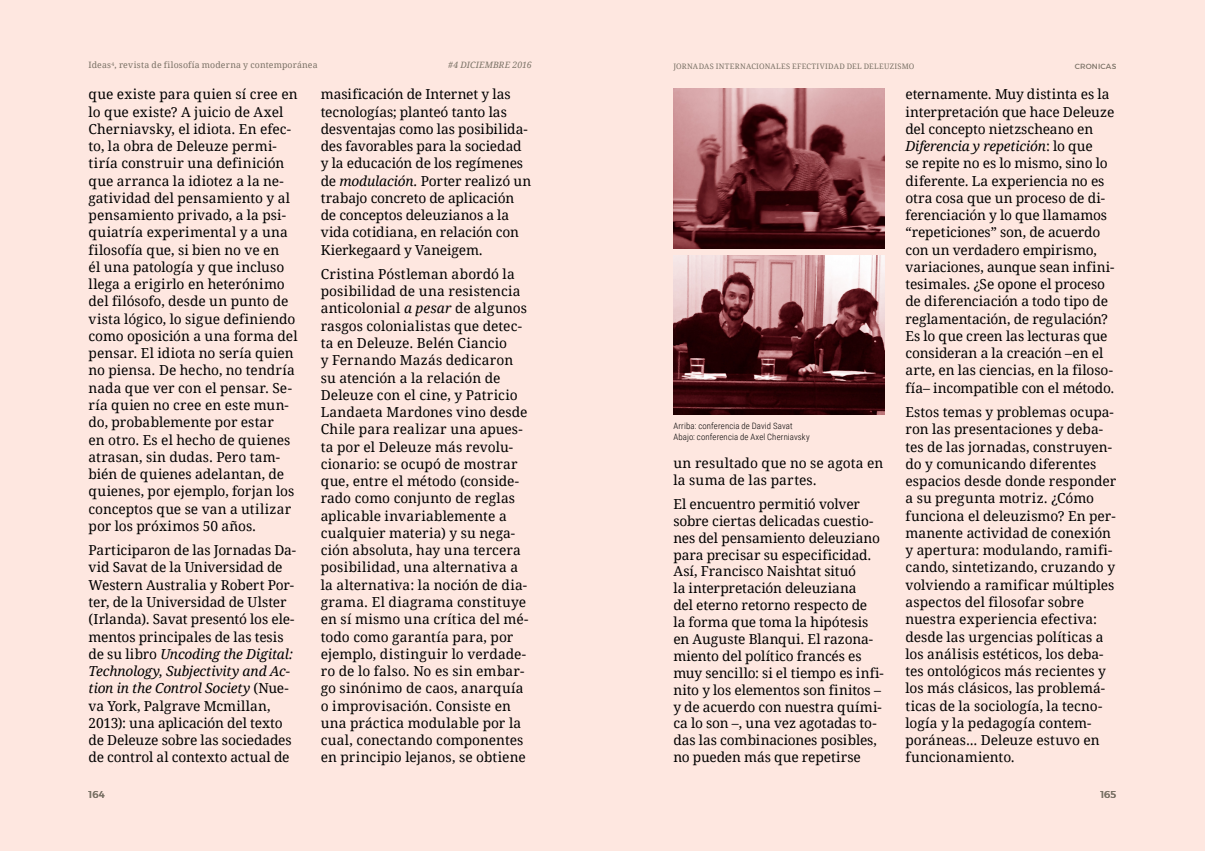
<style>
.page{position:relative;width:1205px;height:851px;background:#fff}
.page>*{position:absolute;margin:0;border:0;box-sizing:border-box;transform-origin:0 0}
.IDEAS_tex_normal_c_s{font:13.75px/17.2px "Droid Serif";color:#000}
.t1{font:10px "Montserrat";letter-spacing:.005em;color:#7a7266}
.IDEAS_epigrafe_data{font:300 8.75px/11.2px "Roboto Condensed";letter-spacing:.015em;color:#000}
.IDEAS_tex_normal_c_s-2{font:8.75px "Droid Serif";letter-spacing:.02em;color:#7a7266}
.IDEAS_tex_normal_c_s-3{font:italic 8.75px "Droid Serif";letter-spacing:.01em;color:#7a7266}
.IDEAS_tex_normal_c_s-4{font:7.5px "Droid Serif";letter-spacing:.035em;color:#7a7266}
.IDEAS_tex_normal_c_s-5{font:7.5px "Montserrat";letter-spacing:.02em;color:#7a7266}
.s1{font-style:italic}
</style>
<div class="page">
<div style="left:0;top:0;width:1205px;height:850px;background:#fee7e0"></div>
<img style="left:673px;top:89px;width:211px;height:159px">
<img style="left:673px;top:255px;width:211px;height:160px">
<p class="IDEAS_tex_normal_c_s-2" style="left:89px;top:60px;width:231px">Ideas<sup>4</sup>, revista de filosofía moderna y contemporánea</p>
<p class="IDEAS_tex_normal_c_s-3" style="left:448px;top:60px;width:85px">#4 DICIEMBRE 2016</p>
<p class="IDEAS_tex_normal_c_s" style="left:89px;top:86px;width:211px">que existe para quien sí cree en lo que existe? A juicio de Axel<br>Cherniavsky, el idiota. En efec&shy;to, la obra de Deleuze permi&shy;tiría construir una definición que arranca la idiotez a la ne&shy;gatividad del pensamiento y al pensamiento privado, a la psi&shy;quiatría experimental y a una filosofía que, si bien no ve en<br>él una patología y que incluso llega a erigirlo en heterónimo del filósofo, desde un punto de vista lógico, lo sigue definiendo como oposición a una forma del pensar. El idiota no sería quien no piensa. De hecho, no tendría nada que ver con el pensar. Se&shy;ría quien no cree en este mun&shy;do, probablemente por estar<br>en otro. Es el hecho de quienes atrasan, sin dudas. Pero tam&shy;bién de quienes adelantan, de quienes, por ejemplo, forjan los conceptos que se van a utilizar por los próximos 50 años.</p>
<p class="IDEAS_tex_normal_c_s" style="left:89px;top:541px;width:209px">Participaron de las Jornadas Da&shy;vid Savat de la Universidad de<br>Western Australia y Robert Por&shy;ter, de la Universidad de Ulster (Irlanda). Savat presentó los ele&shy;mentos principales de las tesis de su libro <span class="s1">Uncoding the Digital:<br>Technology, Subjectivity and Ac&shy;tion in the Control Society</span> (Nue&shy;va York, Palgrave Mcmillan,<br>2013): una aplicación del texto de Deleuze sobre las sociedades de control al contexto actual de</p>
<p class="IDEAS_tex_normal_c_s" style="left:321px;top:86px;width:212px">masificación de Internet y las tecnologías; planteó tanto las desventajas como las posibilida&shy;des favorables para la sociedad y la educación de los regímenes de <span class="s1">modulación.</span> Porter realizó un trabajo concreto de aplicación de conceptos deleuzianos a la vida cotidiana, en relación con<br>Kierkegaard y Vaneigem.</p>
<p class="IDEAS_tex_normal_c_s" style="left:321px;top:265px;width:209px">Cristina Póstleman abordó la posibilidad de una resistencia anticolonial <span class="s1">a pesar</span> de algunos rasgos colonialistas que detec&shy;ta en Deleuze. Belén Ciancio<br>y Fernando Mazás dedicaron su atención a la relación de<br>Deleuze con el cine, y Patricio<br>Landaeta Mardones vino desde<br>Chile para realizar una apues&shy;ta por el Deleuze más revolu&shy;cionario: se ocupó de mostrar que, entre el método (conside&shy;rado como conjunto de reglas aplicable invariablemente a cualquier materia) y su nega&shy;ción absoluta, hay una tercera posibilidad, una alternativa a la alternativa: la noción de dia&shy;grama. El diagrama constituye en sí mismo una crítica del mé&shy;todo como garantía para, por ejemplo, distinguir lo verdade&shy;ro de lo falso. No es sin embar&shy;go sinónimo de caos, anarquía o improvisación. Consiste en una práctica modulable por la cual, conectando componentes en principio lejanos, se obtiene</p>
<p class="IDEAS_tex_normal_c_s-4" style="left:673px;top:62px;width:242px">JORNADAS INTERNACIONALES EFECTIVIDAD DEL DELEUZISMO</p>
<p class="IDEAS_tex_normal_c_s-5" style="left:1075px;top:62px;width:43px">CRONICAS</p>
<p class="IDEAS_epigrafe_data" style="left:673px;top:419px;width:138px">Arriba: conferencia de David Savat<br>Abajo: conferencia de Axel Cherniavsky</p>
<p class="IDEAS_tex_normal_c_s" style="left:673px;top:454px;width:211px;line-height:16.9px">un resultado que no se agota en la suma de las partes.</p>
<p class="IDEAS_tex_normal_c_s" style="left:673px;top:495px;width:212px;line-height:16.9px">El encuentro permitió volver sobre ciertas delicadas cuestio&shy;nes del pensamiento deleuziano para precisar su especificidad.<br>Así, Francisco Naishtat situó<br>la interpretación deleuziana<br>del eterno retorno respecto de<br>la forma que toma la hipótesis en Auguste Blanqui. El razona&shy;miento del político francés es muy sencillo: si el tiempo es infi&shy;nito y los elementos son finitos – y de acuerdo con nuestra quími&shy;ca lo son –, una vez agotadas to&shy;das las combinaciones posibles, no pueden más que repetirse</p>
<p class="IDEAS_tex_normal_c_s" style="left:905px;top:86px;width:210px">eternamente. Muy distinta es la interpretación que hace Deleuze del concepto nietzscheano en<br><span class="s1">Diferencia y repetición</span>: lo que<br>se repite no es lo mismo, sino lo diferente. La experiencia no es otra cosa que un proceso de di&shy;ferenciación y lo que llamamos “repeticiones” son, de acuerdo con un verdadero empirismo, variaciones, aunque sean infini&shy;tesimales. ¿Se opone el proceso de diferenciación a todo tipo de reglamentación, de regulación?<br>Es lo que creen las lecturas que consideran a la creación –en el arte, en las ciencias, en la filoso&shy;fía– incompatible con el método.</p>
<p class="IDEAS_tex_normal_c_s" style="left:905px;top:403px;width:212px">Estos temas y problemas ocupa&shy;ron las presentaciones y deba&shy;tes de las jornadas, construyen&shy;do y comunicando diferentes espacios desde donde responder a su pregunta motriz. ¿Cómo funciona el deleuzismo? En per&shy;manente actividad de conexión y apertura: modulando, ramifi&shy;cando, sintetizando, cruzando y volviendo a ramificar múltiples aspectos del filosofar sobre nuestra experiencia efectiva: desde las urgencias políticas a los análisis estéticos, los deba&shy;tes ontológicos más recientes y los más clásicos, las problemá&shy;ticas de la sociología, la tecno&shy;logía y la pedagogía contem&shy;poráneas... Deleuze estuvo en funcionamiento.</p>
<p class="t1" style="left:89px;top:788px;width:18px">164</p>
<p class="t1" style="left:1100px;top:788px;width:17px">165</p>
</div>
